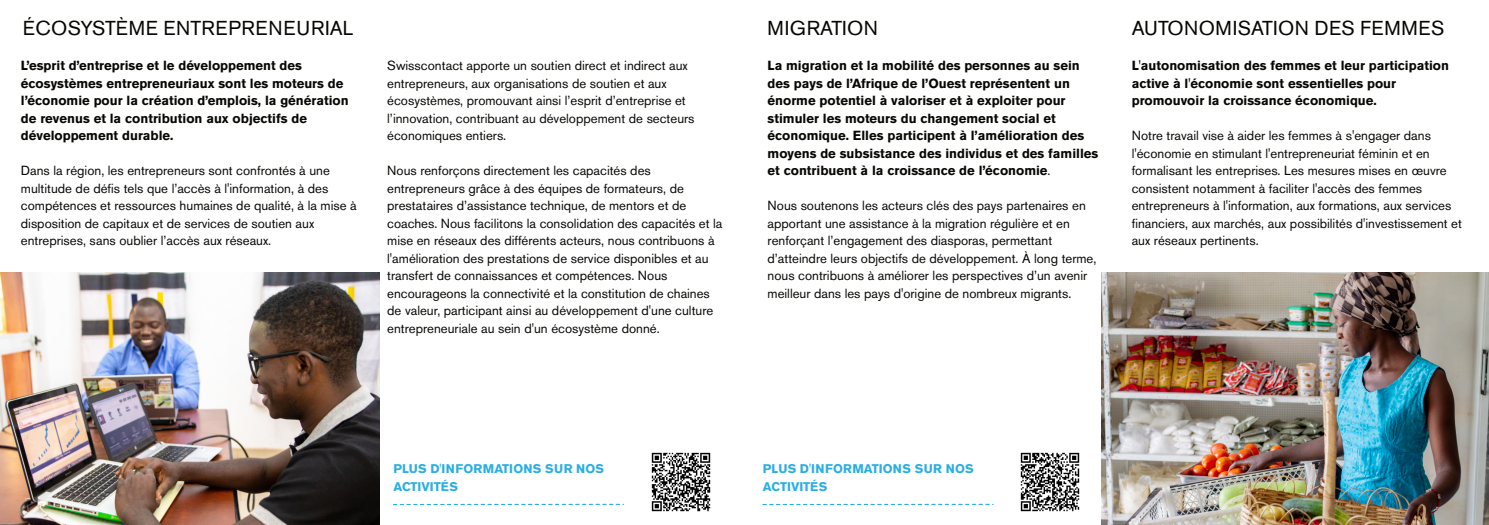
<style>
.page{position:relative;width:1489px;height:525px;background:#fff}
.page>*{position:absolute;margin:0;border:0;box-sizing:border-box;transform-origin:0 0}
.t1{font:20px "Akzidenz Grotesk BQ";letter-spacing:.02em;color:#080704}
.t2{font:13.12px/17.5px "Akzidenz Grotesk BQ";color:#080704}
.t3{font:700 13.12px/17.5px "Akzidenz Grotesk BQ";color:#080704}
.t4{font:700 12.5px/17.5px "Akzidenz Grotesk BQ";color:#2baee4}
.s1{font-weight:400}
</style>
<div class="page">
<svg style="left:393px;top:503px;width:230px;height:2px"></svg>
<img style="left:0;top:272px;width:379px;height:252px">
<img style="left:651px;top:452px;width:60px;height:60px">
<img style="left:1101px;top:272px;width:387px;height:252px">
<svg style="left:763px;top:503px;width:230px;height:2px"></svg>
<img style="left:1020px;top:452px;width:60px;height:60px">
<h1 class="t1" style="left:23px;top:20px;width:332px">ÉCOSYSTÈME ENTREPRENEURIAL</h1>
<p class="t3" style="left:21px;top:58px;width:329px">L’esprit d’entreprise et le développement des écosystèmes entrepreneuriaux sont les moteurs de l’économie pour la création d’emplois, la génération de revenus et la contribution aux objectifs de développement durable.</p>
<p class="t2" style="left:21px;top:163px;width:337px">Dans la région, les entrepreneurs sont confrontés à une multitude de défis tels que l’accès à l'information, à des compétences et ressources humaines de qualité, à la mise à disposition de capitaux et de services de soutien aux entreprises, sans oublier l’accès aux réseaux.</p>
<p class="t2" style="left:387px;top:58px;width:309px">Swisscontact apporte un soutien direct et indirect aux entrepreneurs, aux organisations de soutien et aux écosystèmes, promouvant ainsi l’esprit d’entreprise et l’innovation, contribuant au développement de secteurs économiques entiers.</p>
<p class="t2" style="left:387px;top:163px;width:337px">Nous renforçons directement les capacités des entrepreneurs grâce à des équipes de formateurs, de prestataires d’assistance technique, de mentors et de coaches. Nous facilitons la consolidation des capacités et la mise en réseaux des différents acteurs, nous contribuons à l'amélioration des prestations de service disponibles et au transfert de connaissances et compétences. Nous encourageons la connectivité et la constitution de chaines de valeur, participant ainsi au développement d'une culture entrepreneuriale au sein d'un écosystème donné.</p>
<h1 class="t1" style="left:767px;top:20px;width:112px">MIGRATION</h1>
<p class="t3" style="left:767px;top:58px;width:332px">La migration et la mobilité des personnes au sein des pays de l’Afrique de l’Ouest représentent un énorme potentiel à valoriser et à exploiter pour stimuler les moteurs du changement social et économique. Elles participent à l’amélioration des moyens de subsistance des individus et des familles et contribuent à la croissance de l’économie<span class="s1">.</span></p>
<p class="t2" style="left:767px;top:198px;width:330px">Nous soutenons les acteurs clés des pays partenaires en apportant une assistance à la migration régulière et en renforçant l’engagement des diasporas, permettant d’atteindre leurs objectifs de développement. À long terme, nous contribuons à améliorer les perspectives d’un avenir meilleur dans les pays d'origine de nombreux migrants.</p>
<h1 class="t1" style="left:1131px;top:20px;width:314px">AUTONOMISATION DES FEMMES</h1>
<p class="t3" style="left:1131px;top:58px;width:319px">L'autonomisation des femmes et leur participation active à l'économie sont essentielles pour promouvoir la croissance économique.</p>
<p class="t2" style="left:1131px;top:128px;width:331px">Notre travail vise à aider les femmes à s'engager dans l'économie en stimulant l'entrepreneuriat féminin et en formalisant les entreprises. Les mesures mises en œuvre consistent notamment à faciliter l'accès des femmes entrepreneurs à l'information, aux formations, aux services financiers, aux marchés, aux possibilités d'investissement et aux réseaux pertinents.</p>
<p class="t4" style="left:393px;top:461px;width:212px">PLUS D'INFORMATIONS SUR NOS<br>ACTIVITÉS</p>
<p class="t4" style="left:763px;top:461px;width:212px">PLUS D'INFORMATIONS SUR NOS<br>ACTIVITÉS</p>
</div>
